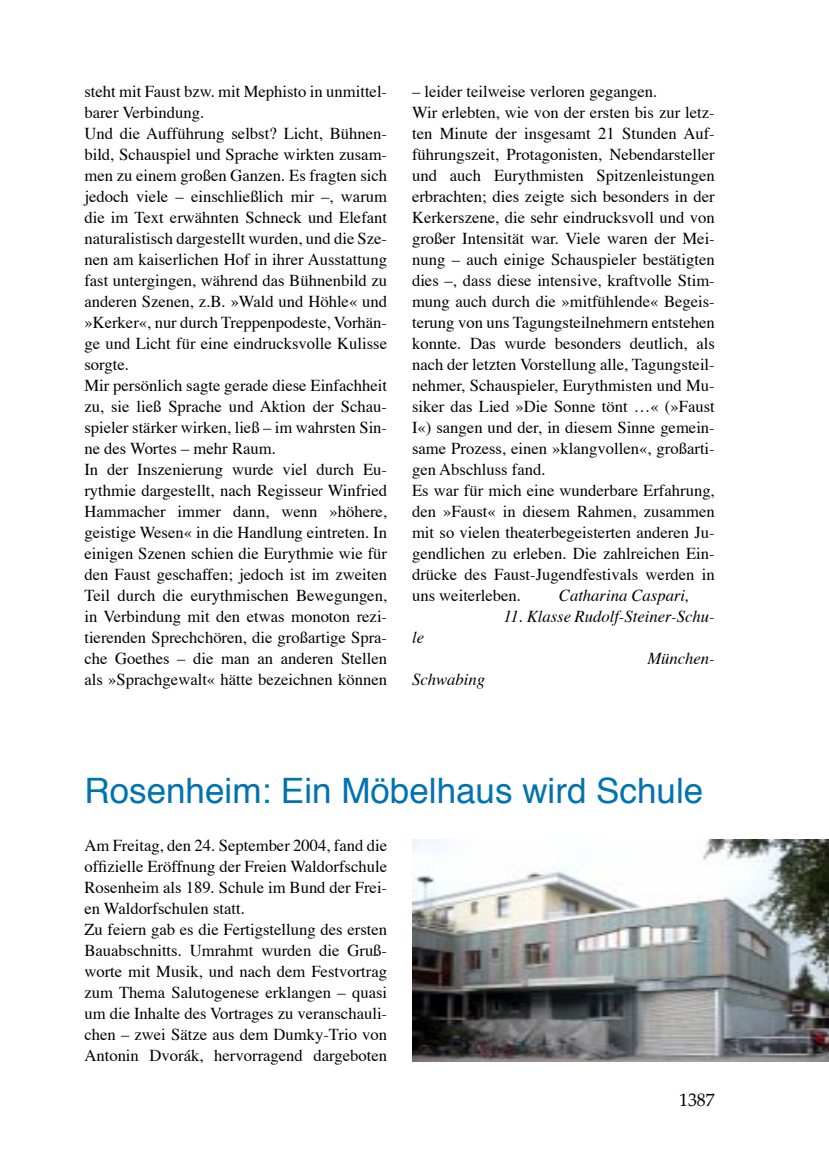
<style>
.page{position:relative;width:829px;height:1176px;background:#fff}
.page>*{position:absolute;margin:0;border:0;box-sizing:border-box;transform-origin:0 0}
.t1{font:35px "Helvetica";color:#0073b1}
.t2{font:17.85px "Palatino";color:#000}
.t3{font:16.62px/21px "Times";color:#000}
.t4{font:italic 16.62px "Times";color:#000}
</style>
<div class="page">
<img style="left:412px;top:839px;width:416px;height:223px">
<p class="t3" style="left:84px;top:82px;width:304px">steht mit Faust bzw. mit Mephisto in unmittel&shy;barer Verbindung.<br>Und die Aufführung selbst? Licht, Bühnen&shy;bild, Schauspiel und Sprache wirkten zusam&shy;men zu einem großen Ganzen. Es fragten sich jedoch viele – einschließlich mir –, warum die im Text erwähnten Schneck und Elefant naturalistisch dargestellt wurden, und die Sze&shy;nen am kaiserlichen Hof in ihrer Ausstattung fast untergingen, während das Bühnenbild zu anderen Szenen, z.B. »Wald und Höhle« und »Kerker«, nur durch Treppenpodeste, Vorhän&shy;ge und Licht für eine eindrucksvolle Kulisse sorgte.<br>Mir persönlich sagte gerade diese Einfachheit zu, sie ließ Sprache und Aktion der Schau&shy;spieler stärker wirken, ließ – im wahrsten Sin&shy;ne des Wortes – mehr Raum.<br>In der Inszenierung wurde viel durch Eu&shy;rythmie dargestellt, nach Regisseur Winfried Hammacher immer dann, wenn »höhere, geistige Wesen« in die Handlung eintreten. In einigen Szenen schien die Eurythmie wie für den Faust geschaffen; jedoch ist im zweiten Teil durch die eurythmischen Bewegungen, in Verbindung mit den etwas monoton rezi&shy;tierenden Sprechchören, die großartige Spra&shy;che Goethes – die man an anderen Stellen als »Sprachgewalt« hätte bezeichnen können</p>
<p class="t3" style="left:412px;top:82px;width:304px">– leider teilweise verloren gegangen.<br>Wir erlebten, wie von der ersten bis zur letz&shy;ten Minute der insgesamt 21 Stunden Auf&shy;führungszeit, Protagonisten, Nebendarsteller und auch Eurythmisten Spitzenleistungen erbrachten; dies zeigte sich besonders in der Kerkerszene, die sehr eindrucksvoll und von großer Intensität war. Viele waren der Mei&shy;nung – auch einige Schauspieler bestätigten dies –, dass diese intensive, kraftvolle Stim&shy;mung auch durch die »mitfühlende« Begeis&shy;terung von uns Tagungsteilnehmern entstehen konnte. Das wurde besonders deutlich, als nach der letzten Vorstellung alle, Tagungsteil&shy;nehmer, Schauspieler, Eurythmisten und Mu&shy;siker das Lied »Die Sonne tönt …« (»Faust I«) sangen und der, in diesem Sinne gemein&shy;same Prozess, einen »klangvollen«, großarti&shy;gen Abschluss fand.<br>Es war für mich eine wunderbare Erfahrung, den »Faust« in diesem Rahmen, zusammen mit so vielen theaterbegeisterten anderen Ju&shy;gendlichen zu erleben. Die zahlreichen Ein&shy;drücke des Faust-Jugendfestivals werden in uns weiterleben.</p>
<p class="t4" style="left:559px;top:585px;width:132px">Catharina Caspari,</p>
<p class="t4" style="left:503px;top:606px;width:213px">11. Klasse Rudolf-Steiner-Schu-</p>
<p class="t4" style="left:412px;top:627px;width:14px">le</p>
<p class="t4" style="left:647px;top:648px;width:69px">München-</p>
<p class="t4" style="left:412px;top:669px;width:74px">Schwabing</p>
<h1 class="t1" style="left:84px;top:766px;width:620px">Rosenheim: Ein Möbelhaus wird Schule</h1>
<p class="t3" style="left:84px;top:836px;width:304px">Am Freitag, den 24. September 2004, fand die offizielle Eröffnung der Freien Waldorfschule Rosenheim als 189. Schule im Bund der Frei&shy;en Waldorfschulen statt.<br>Zu feiern gab es die Fertigstellung des ersten Bauabschnitts. Umrahmt wurden die Gruß&shy;worte mit Musik, und nach dem Festvortrag zum Thema Salutogenese erklangen – quasi um die Inhalte des Vortrages zu veranschauli&shy;chen – zwei Sätze aus dem Dumky-Trio von Antonin Dvorák, hervorragend dargeboten</p>
<p class="t2" style="left:679px;top:1088px;width:37px">1387</p>
</div>
